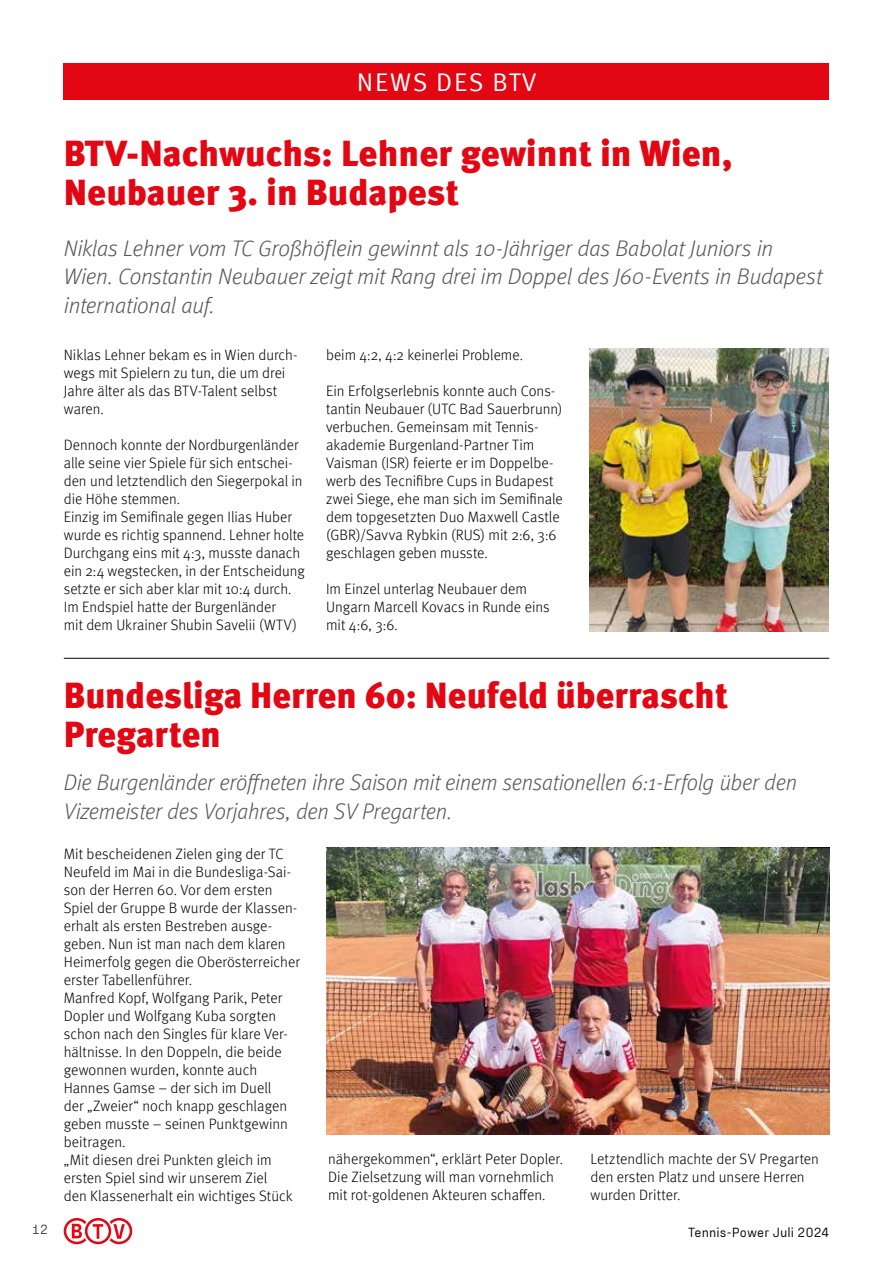
<style>
.page{position:relative;width:893px;height:1263px;background:#fff}
.page>*{position:absolute;margin:0;border:0;box-sizing:border-box;transform-origin:0 0}
.t1{font:900 36px/39px "Meta Pro";color:#e30613}
.t2{font:25.5px "Meta Pro";letter-spacing:.06em;color:#fff}
.t3{font:italic 300 22.5px/28.5px "Meta Pro";letter-spacing:-.01em;color:#575756}
.t4{font:300 15px/18px "Meta Pro";color:#000}
.t5{font:13.5px "Fraktion Sans";letter-spacing:.01em;color:#000}
.t6{font:13.5px "Fraktion Sans";color:#3c3c3b}
</style>
<div class="page">
<svg style="left:64px;top:1218px;width:68px;height:26px"></svg>
<div style="left:64px;top:64px;width:765px;height:36px;background:#e30613"></div>
<img style="left:589px;top:349px;width:239px;height:282px">
<hr style="left:64px;top:658px;width:765px;height:1px;background:#000">
<img style="left:326px;top:847px;width:503px;height:288px">
<h2 class="t2" style="left:357px;top:63px;width:181px">NEWS DES BTV</h2>
<h1 class="t1" style="left:64px;top:132px;width:670px">BTV-Nachwuchs: Lehner gewinnt in Wien,<br>Neubauer 3. in Budapest</h1>
<h3 class="t3" style="left:64px;top:232px;width:760px">Niklas Lehner vom TC Großhöflein gewinnt als 10-Jähriger das Babolat Juniors in<br>Wien. Constantin Neubauer zeigt mit Rang drei im Doppel des J60-Events in Budapest international auf.</h3>
<p class="t4" style="left:64px;top:345px;width:235px">Niklas Lehner bekam es in Wien durch&shy;wegs mit Spielern zu tun, die um drei<br>Jahre älter als das BTV-Talent selbst waren.</p>
<p class="t4" style="left:64px;top:435px;width:242px">Dennoch konnte der Nordburgenländer alle seine vier Spiele für sich entschei&shy;den und letztendlich den Siegerpokal in die Höhe stemmen.<br>Einzig im Semifinale gegen Ilias Huber wurde es richtig spannend. Lehner holte Durchgang eins mit 4:3, musste danach ein 2:4 wegstecken, in der Entscheidung setzte er sich aber klar mit 10:4 durch.<br>Im Endspiel hatte der Burgenländer<br>mit dem Ukrainer Shubin Savelii (WTV)</p>
<p class="t4" style="left:326px;top:345px;width:198px">beim 4:2, 4:2 keinerlei Probleme.</p>
<p class="t4" style="left:326px;top:381px;width:238px">Ein Erfolgserlebnis konnte auch Cons&shy;tantin Neubauer (UTC Bad Sauerbrunn) verbuchen. Gemeinsam mit Tennis&shy;akademie Burgenland-Partner Tim Vaisman (ISR) feierte er im Doppelbe&shy;werb des Tecnifibre Cups in Budapest zwei Siege, ehe man sich im Semifinale dem topgesetzten Duo Maxwell Castle (GBR)/Savva Rybkin (RUS) mit 2:6, 3:6 geschlagen geben musste.</p>
<p class="t4" style="left:326px;top:579px;width:225px">Im Einzel unterlag Neubauer dem<br>Ungarn Marcell Kovacs in Runde eins mit 4:6, 3:6.</p>
<h1 class="t1" style="left:64px;top:674px;width:666px">Bundesliga Herren 60: Neufeld überrascht<br>Pregarten</h1>
<h3 class="t3" style="left:64px;top:767px;width:735px">Die Burgenländer eröffneten ihre Saison mit einem sensationellen 6:1-Erfolg über den<br>Vizemeister des Vorjahres, den SV Pregarten.</h3>
<p class="t4" style="left:64px;top:844px;width:238px">Mit bescheidenen Zielen ging der TC Neufeld im Mai in die Bundesliga-Sai&shy;son der Herren 60. Vor dem ersten Spiel der Gruppe B wurde der Klassen&shy;erhalt als ersten Bestreben ausge&shy;geben. Nun ist man nach dem klaren Heimerfolg gegen die Oberösterreicher erster Tabellenführer.<br>Manfred Kopf, Wolfgang Parik, Peter Dopler und Wolfgang Kuba sorgten schon nach den Singles für klare Ver&shy;hältnisse. In den Doppeln, die beide gewonnen wurden, konnte auch Hannes Gamse – der sich im Duell<br>der „Zweier“ noch knapp geschlagen geben musste – seinen Punktgewinn beitragen.<br>„Mit diesen drei Punkten gleich im ersten Spiel sind wir unserem Ziel<br>den Klassenerhalt ein wichtiges Stück</p>
<p class="t4" style="left:328px;top:1149px;width:236px">nähergekommen“, erklärt Peter Dopler.<br>Die Zielsetzung will man vornehmlich mit rot-goldenen Akteuren schaffen.</p>
<p class="t4" style="left:590px;top:1149px;width:230px">Letztendlich machte der SV Pregarten den ersten Platz und unsere Herren wurden Dritter.</p>
<p class="t6" style="left:32px;top:1219px;width:17px">12</p>
<p class="t5" style="left:688px;top:1221px;width:142px">Tennis-Power Juli 2024</p>
</div>
